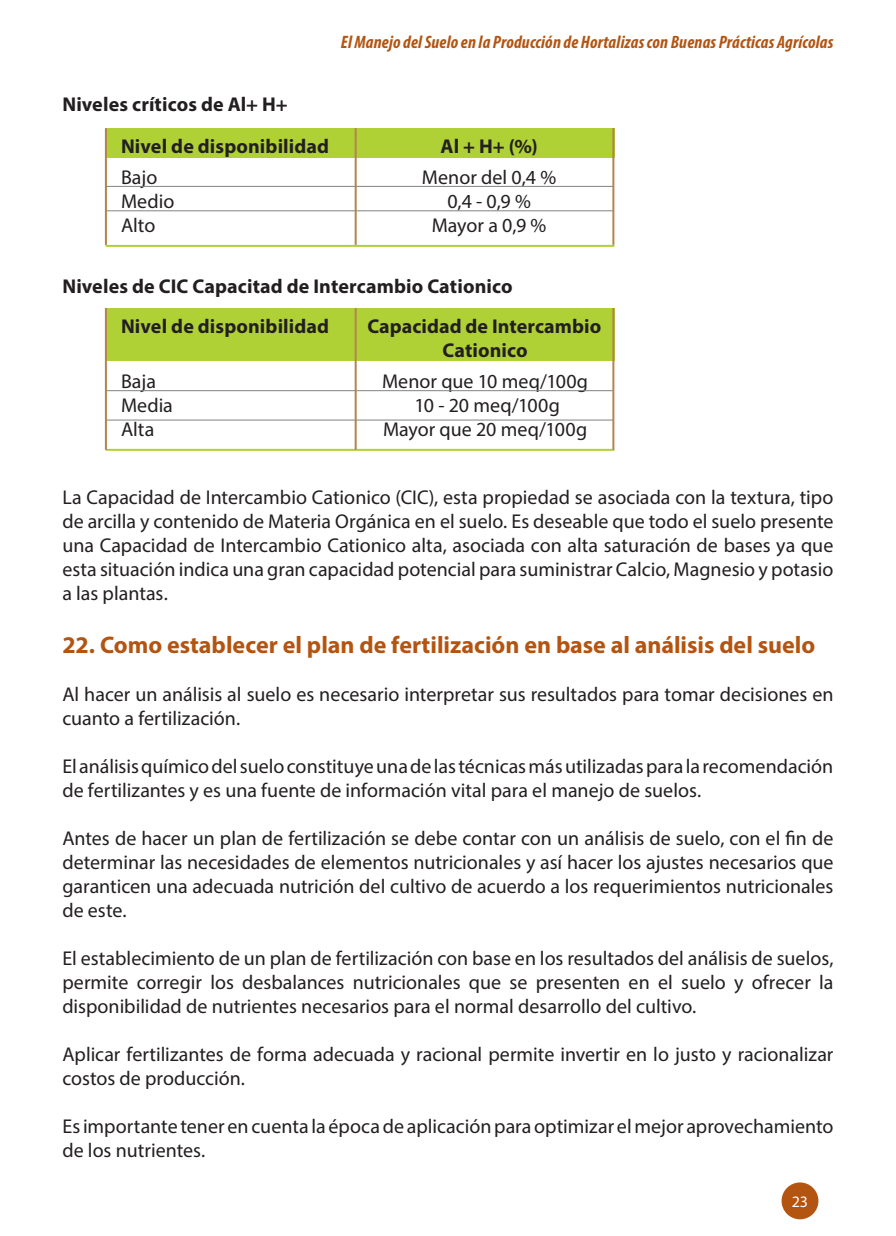
<style>
.page{position:relative;width:896px;height:1236px;background:#fff}
.page>*{position:absolute;margin:0;border:0;box-sizing:border-box;transform-origin:0 0}
.t1{font:700 24px "Myriad Pro";color:#b35411}
.t2{font:20px/24px "Myriad Pro";color:#231f20}
.t3{font:700 20px/24px "Myriad Pro";letter-spacing:.005em;color:#231f20;text-align:center}
.t4{font:italic 700 condensed 18px "Myriad Pro";letter-spacing:.01em;color:#b35411}
.t5{font:16px "Myriad Pro";color:#fff}
</style>
<div class="page">
<div style="left:781px;top:1182px;width:37px;height:37px;background:#b35411;border-radius:50%"></div>
<div style="left:106px;top:128px;width:508px;height:30px;background:#b0d136"></div>
<div style="left:106px;top:308px;width:508px;height:53px;background:#b0d136"></div>
<hr style="left:106px;top:245px;width:508px;height:2px;background:#b0d136">
<hr style="left:106px;top:449px;width:508px;height:2px;background:#b0d136">
<hr style="left:106px;top:210px;width:508px;height:1px;background:#808285">
<hr style="left:106px;top:390px;width:508px;height:1px;background:#808285">
<hr style="left:106px;top:186px;width:507px;height:1px;background:#808285">
<hr style="left:106px;top:420px;width:507px;height:1px;background:#808285">
<hr style="left:105px;top:128px;width:2px;height:117px;background:#b4834e">
<hr style="left:355px;top:128px;width:2px;height:117px;background:#b4834e">
<hr style="left:612px;top:128px;width:2px;height:117px;background:#b4834e">
<hr style="left:105px;top:308px;width:2px;height:142px;background:#b4834e">
<hr style="left:355px;top:308px;width:2px;height:142px;background:#b4834e">
<hr style="left:612px;top:308px;width:2px;height:142px;background:#b4834e">
<p class="t3" style="left:62px;top:92px;width:227px">Niveles críticos de Al+ H+</p>
<p class="t4" style="left:341px;top:31px;width:494px">El Manejo del Suelo en la Producción de Hortalizas con Buenas Prácticas Agrícolas</p>
<p class="t3" style="left:121px;top:133px;width:210px">Nivel de disponibilidad</p>
<p class="t3" style="left:440px;top:133px;width:99px">Al + H+ (%)</p>
<p class="t2" style="left:121px;top:165px;width:38px">Bajo</p>
<p class="t2" style="left:422px;top:165px;width:136px">Menor del 0,4 %</p>
<p class="t2" style="left:121px;top:189px;width:55px">Medio</p>
<p class="t2" style="left:447px;top:189px;width:85px">0,4 - 0,9 %</p>
<p class="t2" style="left:121px;top:213px;width:36px">Alto</p>
<p class="t2" style="left:432px;top:213px;width:116px">Mayor a 0,9 %</p>
<p class="t3" style="left:62px;top:273px;width:452px">Niveles de CIC Capacitad de Intercambio Cationico</p>
<p class="t3" style="left:121px;top:313px;width:210px">Nivel de disponibilidad</p>
<p class="t3" style="left:367px;top:313px;width:235px">Capacidad de Intercambio<br>Cationico</p>
<p class="t2" style="left:121px;top:369px;width:36px">Baja</p>
<p class="t2" style="left:382px;top:369px;width:207px">Menor que 10 meq/100g</p>
<p class="t2" style="left:121px;top:393px;width:53px">Media</p>
<p class="t2" style="left:415px;top:393px;width:147px">10 - 20 meq/100g</p>
<p class="t2" style="left:121px;top:417px;width:35px">Alta</p>
<p class="t2" style="left:383px;top:417px;width:206px">Mayor que 20 meq/100g</p>
<p class="t2" style="left:62px;top:485px;width:773px;text-align:justify">La Capacidad de Intercambio Cationico (CIC), esta propiedad se asociada con la textura, tipo de arcilla y contenido de Materia Orgánica en el suelo. Es deseable que todo el suelo presente una Capacidad de Intercambio Cationico alta, asociada con alta saturación de bases ya que esta situación indica una gran capacidad potencial para suministrar Calcio, Magnesio y potasio a las plantas.</p>
<p class="t1" style="left:62px;top:629px;width:754px">22. Como establecer el plan de fertilización en base al análisis del suelo</p>
<p class="t2" style="left:62px;top:682px;width:773px">Al hacer un análisis al suelo es necesario interpretar sus resultados para tomar decisiones en cuanto a fertilización.</p>
<p class="t2" style="left:62px;top:754px;width:772px">El análisis químico del suelo constituye una de las técnicas más utilizadas para la recomendación de fertilizantes y es una fuente de información vital para el manejo de suelos.</p>
<p class="t2" style="left:62px;top:826px;width:773px;text-align:justify">Antes de hacer un plan de fertilización se debe contar con un análisis de suelo, con el fin de determinar las necesidades de elementos nutricionales y así hacer los ajustes necesarios que garanticen una adecuada nutrición del cultivo de acuerdo a los requerimientos nutricionales de este.</p>
<p class="t2" style="left:62px;top:946px;width:772px;text-align:justify">El establecimiento de un plan de fertilización con base en los resultados del análisis de suelos, permite corregir los desbalances nutricionales que se presenten en el suelo y ofrecer la disponibilidad de nutrientes necesarios para el normal desarrollo del cultivo.</p>
<p class="t2" style="left:62px;top:1042px;width:772px">Aplicar fertilizantes de forma adecuada y racional permite invertir en lo justo y racionalizar costos de producción.</p>
<p class="t2" style="left:62px;top:1114px;width:772px">Es importante tener en cuenta la época de aplicación para optimizar el mejor aprovechamiento de los nutrientes.</p>
<p class="t5" style="left:791px;top:1191px;width:18px">23</p>
</div>
